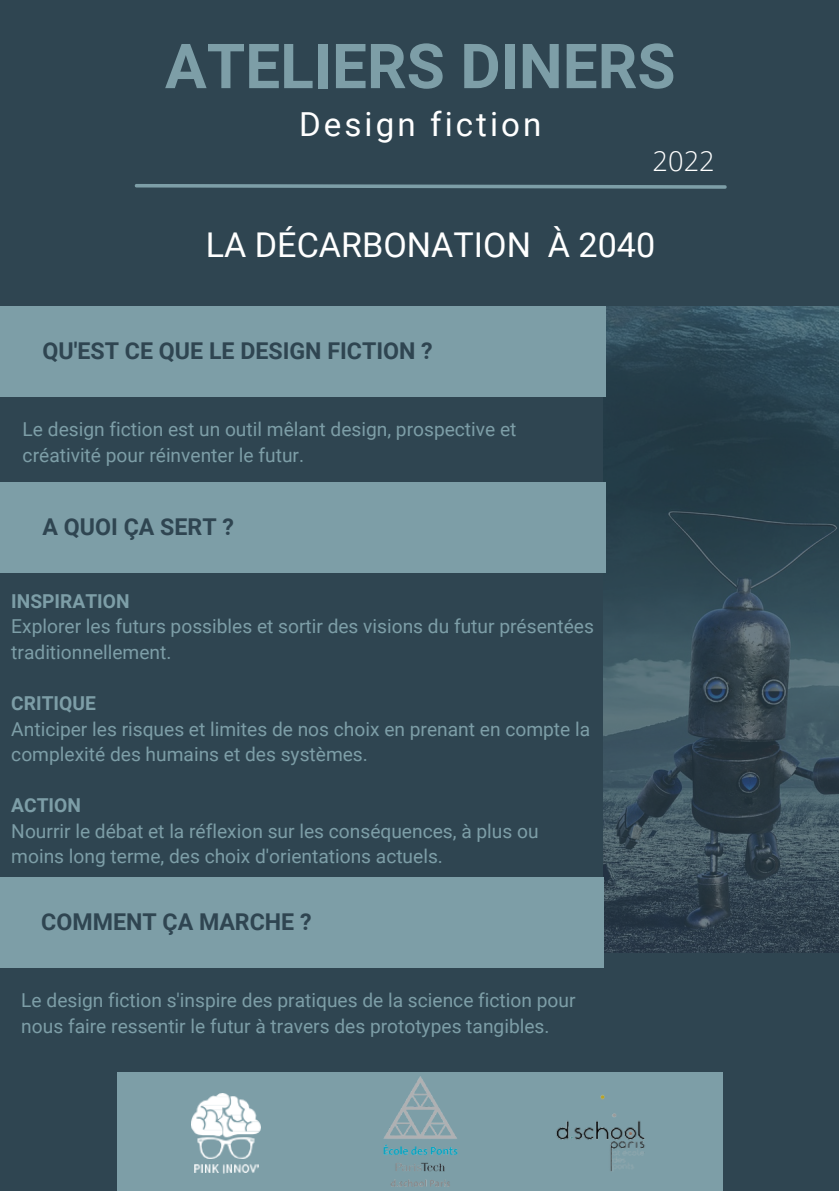
<style>
.page{position:relative;width:839px;height:1191px;background:#fff}
.page>*{position:absolute;margin:0;border:0;box-sizing:border-box;transform-origin:0 0}
.t1{font:700 62.2px "Roboto";color:#7d9ea7}
.t2{font:34.2px "Roboto";color:#fff}
.t3{font:33.2px "Roboto";letter-spacing:.095em;color:#fff}
.t4{font:300 27.2px "Open Sans";color:#fff}
.t5{font:700 23.2px "Roboto";color:#2f4551}
.t6{font:19.2px/25.6px "Roboto";color:#7d9ea7}
.t7{font:700 19.2px "Roboto";color:#7d9ea7}
</style>
<div class="page">
<div style="left:0;top:0;width:838px;height:1191px;background:#2f4551"></div>
<img style="left:603px;top:307px;width:235px;height:645px">
<svg style="left:134px;top:184px;width:593px;height:5px"></svg>
<div style="left:0;top:307px;width:605px;height:90px;background:#7d9ea7"></div>
<div style="left:117px;top:1073px;width:605px;height:118px;background:#7d9ea7"></div>
<img style="left:383px;top:1077px;width:75px;height:110px">
<img style="left:556px;top:1094px;width:89px;height:77px">
<img style="left:192px;top:1093px;width:69px;height:80px">
<div style="left:0;top:483px;width:605px;height:90px;background:#7d9ea7"></div>
<div style="left:0;top:878px;width:604px;height:90px;background:#7d9ea7"></div>
<p class="t1" style="left:165px;top:30px;width:512px">ATELIERS DINERS</p>
<p class="t3" style="left:299px;top:105px;width:244px">Design fiction</p>
<p class="t4" style="left:652px;top:142px;width:64px">2022</p>
<p class="t2" style="left:206px;top:225px;width:451px">LA DÉCARBONATION À 2040</p>
<p class="t5" style="left:43px;top:337px;width:391px">QU'EST CE QUE LE DESIGN FICTION ?</p>
<p class="t6" style="left:23px;top:417px;width:495px">Le design fiction est un outil mêlant design, prospective et créativité pour réinventer le futur.</p>
<p class="t5" style="left:43px;top:513px;width:193px">A QUOI ÇA SERT ?</p>
<p class="t7" style="left:11px;top:590px;width:120px">INSPIRATION</p>
<p class="t6" style="left:11px;top:614px;width:584px">Explorer les futurs possibles et sortir des visions du futur présentées traditionnellement.</p>
<p class="t7" style="left:11px;top:692px;width:86px">CRITIQUE</p>
<p class="t6" style="left:11px;top:716px;width:580px">Anticiper les risques et limites de nos choix en prenant en compte la complexité des humains et des systèmes.</p>
<p class="t7" style="left:11px;top:794px;width:71px">ACTION</p>
<p class="t6" style="left:11px;top:818px;width:529px">Nourrir le débat et la réflexion sur les conséquences, à plus ou moins long terme, des choix d'orientations actuels.</p>
<p class="t5" style="left:41px;top:908px;width:272px">COMMENT ÇA MARCHE ?</p>
<p class="t6" style="left:21px;top:988px;width:555px">Le design fiction s'inspire des pratiques de la science fiction pour nous faire ressentir le futur à travers des prototypes tangibles.</p>
</div>
